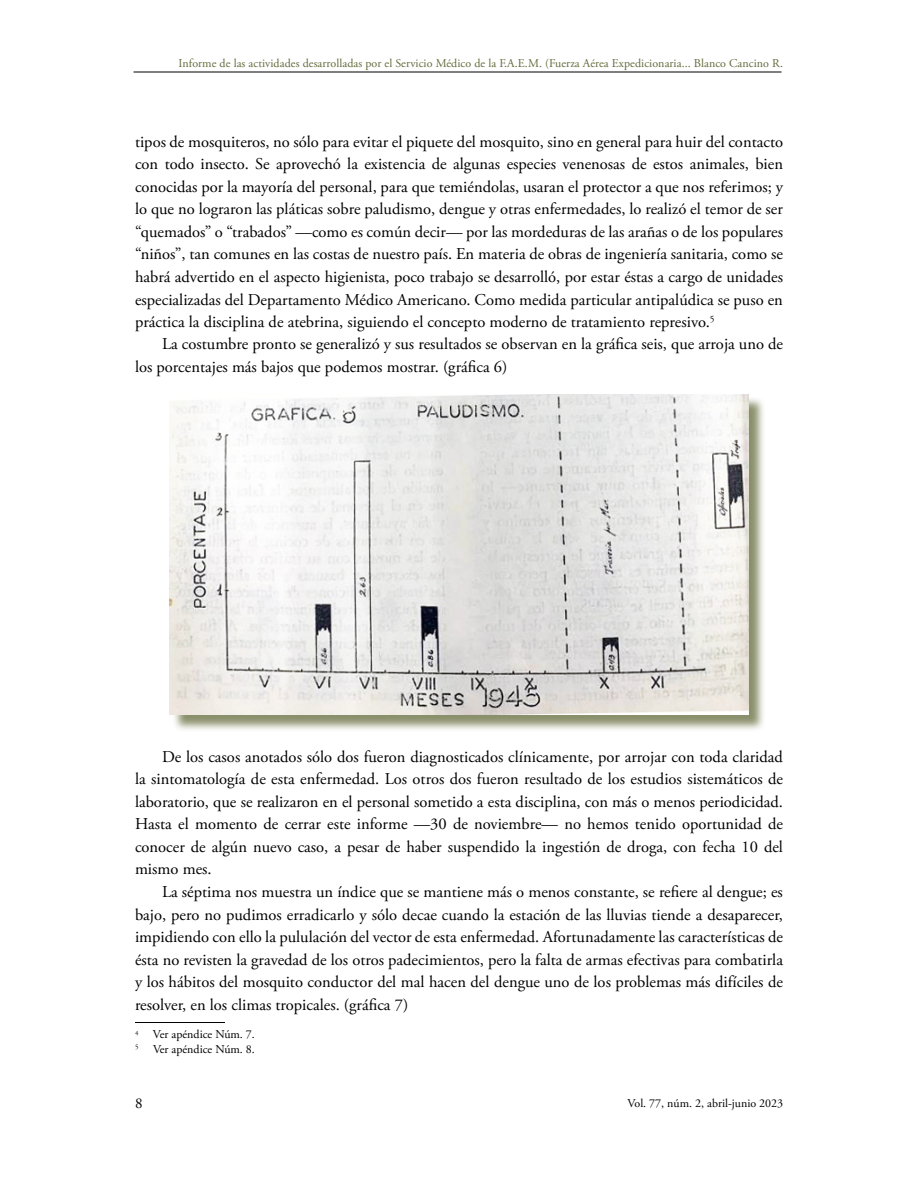
<style>
.page{position:relative;width:918px;height:1188px;background:#fff}
.page>*{position:absolute;margin:0;border:0;box-sizing:border-box;transform-origin:0 0}
.t1{font:16.5px/22.5px "Adobe Garamond Pro";color:#000;text-align:justify}
.t2{font:15px "Adobe Garamond Pro";color:#000}
.t3{font:12px "Adobe Garamond Pro";letter-spacing:.005em;color:#656b3b}
.t4{font:12px/15px "Adobe Garamond Pro";color:#000}
</style>
<div class="page">
<hr style="left:134px;top:72px;width:648px;height:1px;background:#000">
<div style="left:172px;top:397px;width:594px;height:335px;background:#656b3b;opacity:.75"></div>
<img style="left:170px;top:394px;width:578px;height:321px">
<hr style="left:135px;top:1022px;width:90px;height:1px;background:#000">
<p class="t3" style="left:178px;top:56px;width:606px">Informe de las actividades desarrolladas por el Servicio Médico de la F.A.E.M. (Fuerza Aérea Expedicionaria... Blanco Cancino R.</p>
<p class="t1" style="left:135px;top:131px;width:650px">tipos de mosquiteros, no sólo para evitar el piquete del mosquito, sino en general para huir del contacto con todo insecto. Se aprovechó la existencia de algunas especies venenosas de estos animales, bien conocidas por la mayoría del personal, para que temiéndolas, usaran el protector a que nos referimos; y lo que no lograron las pláticas sobre paludismo, dengue y otras enfermedades, lo realizó el temor de ser “quemados” o “trabados” —como es común decir— por las mordeduras de las arañas o de los populares “niños”, tan comunes en las costas de nuestro país. En materia de obras de ingeniería sanitaria, como se habrá advertido en el aspecto higienista, poco trabajo se desarrolló, por estar éstas a cargo de unidades especializadas del Departamento Médico Americano. Como medida particular antipalúdica se puso en práctica la disciplina de atebrina, siguiendo el concepto moderno de tratamiento represivo.<sup>5</sup></p>
<p class="t1" style="left:135px;top:334px;width:650px;text-indent:27px">La costumbre pronto se generalizó y sus resultados se observan en la gráfica seis, que arroja uno de los porcentajes más bajos que podemos mostrar. (gráfica 6)</p>
<p class="t1" style="left:135px;top:746px;width:650px;text-indent:27px">De los casos anotados sólo dos fueron diagnosticados clínicamente, por arrojar con toda claridad la sintomatología de esta enfermedad. Los otros dos fueron resultado de los estudios sistemáticos de laboratorio, que se realizaron en el personal sometido a esta disciplina, con más o menos periodicidad.<br>Hasta el momento de cerrar este informe —30 de noviembre— no hemos tenido oportunidad de conocer de algún nuevo caso, a pesar de haber suspendido la ingestión de droga, con fecha 10 del mismo mes.</p>
<p class="t1" style="left:135px;top:881px;width:650px;text-indent:27px">La séptima nos muestra un índice que se mantiene más o menos constante, se refiere al dengue; es bajo, pero no pudimos erradicarlo y sólo decae cuando la estación de las lluvias tiende a desaparecer, impidiendo con ello la pululación del vector de esta enfermedad. Afortunadamente las características de ésta no revisten la gravedad de los otros padecimientos, pero la falta de armas efectivas para combatirla y los hábitos del mosquito conductor del mal hacen del dengue uno de los problemas más difíciles de resolver, en los climas tropicales. (gráfica 7)</p>
<p class="t4" style="left:135px;top:1027px;width:121px"><sup>4</sup> Ver apéndice Núm. 7.<br><sup>5</sup> Ver apéndice Núm. 8.</p>
<p class="t2" style="left:135px;top:1094px;width:9px">8</p>
<p class="t4" style="left:628px;top:1096px;width:157px">Vol. 77, núm. 2, abril-junio 2023</p>
</div>
